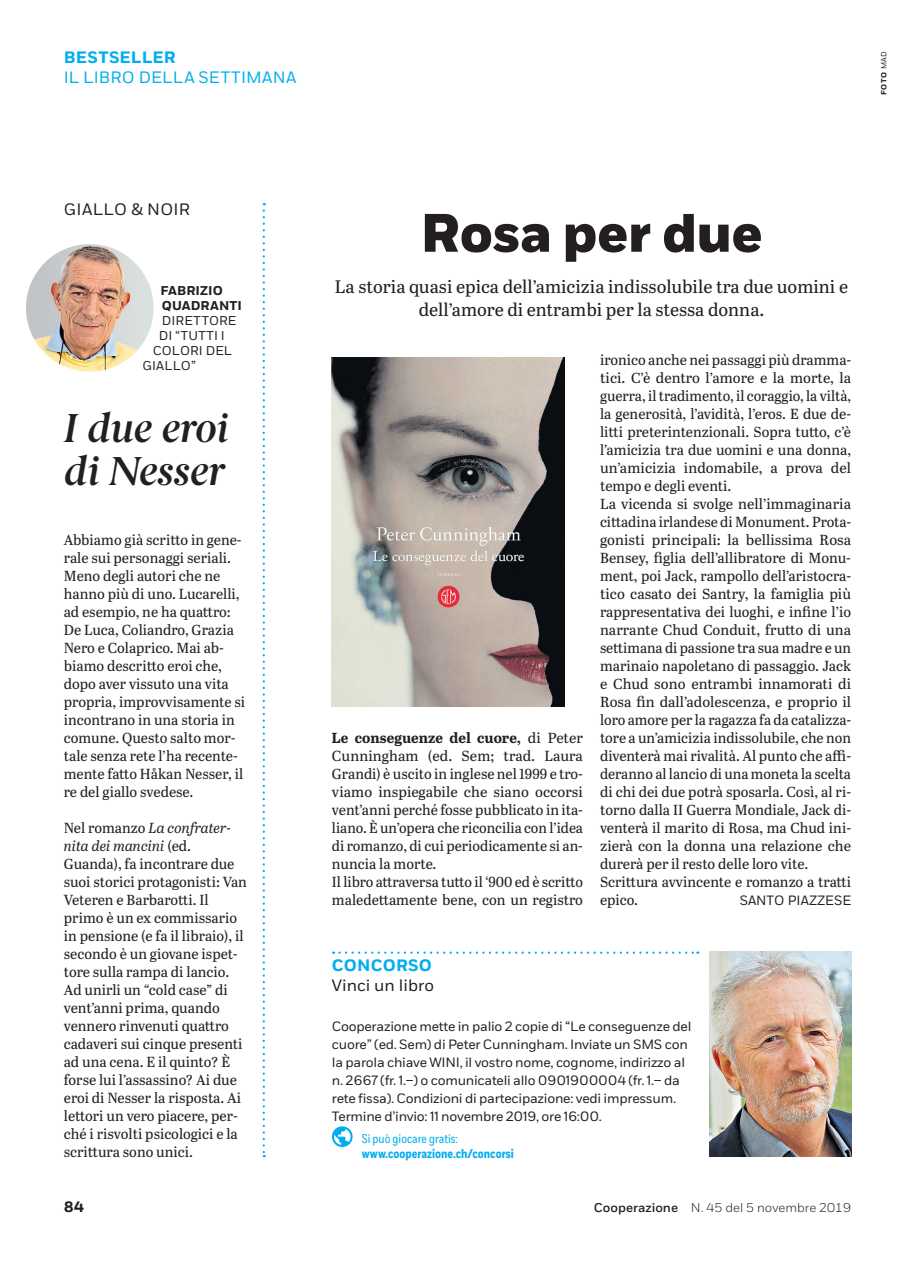
<style>
.page{position:relative;width:915px;height:1263px;background:#fff}
.page>*{position:absolute;margin:0;border:0;box-sizing:border-box;transform-origin:0 0}
.t1{font:800 54px "Fort";letter-spacing:-.005em;color:#231f20}
.t2{font:italic 40.5px/43.5px "Berlingske Serif PRO D Bd";letter-spacing:-.015em;color:#231f20}
.t3{font:18px/23.2px "Abril Text";color:#231f20;text-align:center}
.t4{font:16.5px "Fort";color:#231f20}
.t5{font:16.5px "Fort";letter-spacing:.015em;color:#00aeef}
.t6{font:700 16.5px "Fort";letter-spacing:.01em;color:#00aeef}
.t7{font:700 15px "Fort";color:#231f20}
.t8{font:14.55px/18px "Abril Text";color:#231f20}
.t9{font:13.5px/18px "Fort";letter-spacing:-.02em;color:#231f20}
.t10{font:13.5px "Fort";color:#231f20}
.t11{font:12.75px "Fort";letter-spacing:.015em;color:#231f20}
.t12{font:300 12.75px "Fort";color:#231f20}
.t13{font:700 12.75px "Fort Cond";color:#00aeef}
.t14{font:12.75px "Fort Cond";color:#00aeef}
.t15{font:700 12.75px/15px "Fort";letter-spacing:.01em;color:#231f20}
.t16{font:700 7.5px "Fort";color:#231f20}
.s1{font-weight:400}
.s2{font-style:italic}
.s3{font-weight:700}
.s4{font-weight:500}
</style>
<div class="page">
<svg style="left:262px;top:211px;width:3px;height:946px"></svg>
<img style="left:26px;top:244px;width:127px;height:128px;border-radius:64px">
<img style="left:332px;top:357px;width:232px;height:350px">
<svg style="left:332px;top:1126px;width:20px;height:21px"></svg>
<img style="left:709px;top:951px;width:141px;height:206px">
<svg style="left:333px;top:951px;width:365px;height:3px"></svg>
<p class="t6" style="left:64px;top:48px;width:113px">BESTSELLER</p>
<p class="t5" style="left:64px;top:67px;width:234px">IL LIBRO DELLA SETTIMANA</p>
<p class="t16" style="left:879px;top:95px;width:45px;rotate:-90deg">FOTO <span class="s1">MAD</span></p>
<p class="t4" style="left:64px;top:200px;width:127px">GIALLO &amp; NOIR</p>
<p class="t15" style="left:160px;top:284px;width:83px">FABRIZIO<br>QUADRANTI</p>
<p class="t11" style="left:162px;top:313px;width:76px">DIRETTORE</p>
<p class="t11" style="left:159px;top:328px;width:67px">DI “TUTTI I</p>
<p class="t11" style="left:153px;top:343px;width:81px">COLORI DEL</p>
<p class="t11" style="left:142px;top:358px;width:55px">GIALLO”</p>
<h2 class="t2" style="left:64px;top:406px;width:167px">I due eroi di Nesser</h2>
<p class="t8" style="left:64px;top:530px;width:183px">Abbiamo già scritto in gene&shy;rale sui personaggi seriali.<br>Meno degli autori che ne hanno più di uno. Lucarelli, ad esempio, ne ha quattro:<br>De Luca, Coliandro, Grazia<br>Nero e Colaprico. Mai ab&shy;biamo descritto eroi che, dopo aver vissuto una vita propria, improvvisamente si incontrano in una storia in comune. Questo salto mor&shy;tale senza rete l’ha recente&shy;mente fatto Håkan Nesser, il re del giallo svedese.</p>
<p class="t8" style="left:64px;top:818px;width:184px">Nel romanzo <span class="s2">La confrater&shy;nita dei mancini</span> (ed.<br>Guanda), fa incontrare due suoi storici protagonisti: Van<br>Veteren e Barbarotti. Il primo è un ex commissario in pensione (e fa il libraio), il secondo è un giovane ispet&shy;tore sulla rampa di lancio.<br>Ad unirli un “cold case” di vent’anni prima, quando vennero rinvenuti quattro cadaveri sui cinque presenti ad una cena. E il quinto? È forse lui l’assassino? Ai due eroi di Nesser la risposta. Ai lettori un vero piacere, per&shy;ché i risvolti psicologici e la scrittura sono unici.</p>
<h1 class="t1" style="left:420px;top:200px;width:344px">Rosa per due</h1>
<p class="t3" style="left:335px;top:274px;width:514px">La storia quasi epica dell’amicizia indissolubile tra due uomini e dell’amore di entrambi per la stessa donna.</p>
<p class="t8" style="left:332px;top:728px;width:252px"><span class="s3">Le conseguenze del cuore,</span> di Peter Cunningham (ed. Sem; trad. Laura Grandi) è uscito in inglese nel 1999 e tro&shy;viamo inspiegabile che siano occorsi vent’anni perché fosse pubblicato in ita&shy;liano. È un’opera che riconcilia con l’idea di romanzo, di cui periodicamente si an&shy;nuncia la morte.<br>Il libro attraversa tutto il ‘900 ed è scritto maledettamente bene, con un registro</p>
<p class="t8" style="left:600px;top:350px;width:252px">ironico anche nei passaggi più dramma&shy;tici. C’è dentro l’amore e la morte, la guerra, il tradimento, il coraggio, la viltà, la generosità, l’avidità, l’eros. E due de&shy;litti preterintenzionali. Sopra tutto, c’è l’amicizia tra due uomini e una donna, un’amicizia indomabile, a prova del tempo e degli eventi.<br>La vicenda si svolge nell’immaginaria cittadina irlandese di Monument. Prota&shy;gonisti principali: la bellissima Rosa Bensey, figlia dell’allibratore di Monu&shy;ment, poi Jack, rampollo dell’aristocra&shy;tico casato dei Santry, la famiglia più rappresentativa dei luoghi, e infine l’io narrante Chud Conduit, frutto di una settimana di passione tra sua madre e un marinaio napoletano di passaggio. Jack e Chud sono entrambi innamorati di Rosa fin dall’adolescenza, e proprio il loro amore per la ragazza fa da catalizza&shy;tore a un’amicizia indissolubile, che non diventerà mai rivalità. Al punto che affi&shy;deranno al lancio di una moneta la scelta di chi dei due potrà sposarla. Così, al ri&shy;torno dalla II Guerra Mondiale, Jack di&shy;venterà il marito di Rosa, ma Chud ini&shy;zierà con la donna una relazione che durerà per il resto delle loro vite.<br>Scrittura avvincente e romanzo a tratti epico.</p>
<p class="t10" style="left:739px;top:892px;width:113px">SANTO PIAZZESE</p>
<p class="t6" style="left:332px;top:955px;width:102px">CONCORSO</p>
<p class="t4" style="left:332px;top:975px;width:104px">Vinci un libro</p>
<p class="t9" style="left:332px;top:1018px;width:361px">Cooperazione mette in palio 2 copie di “Le conseguenze del cuore” (ed. Sem) di Peter Cunningham. Inviate un SMS con la parola chiave WINI, il vostro nome, cognome, indirizzo al n. 2667 (fr. 1.–) o comunicateli allo 0901900004 (fr. 1.– da rete fissa). Condizioni di partecipazione: vedi impressum.<br>Termine d’invio: 11 novembre 2019, ore 16:00.</p>
<p class="t14" style="left:361px;top:1130px;width:97px">Si può giocare gratis:</p>
<p class="t13" style="left:361px;top:1145px;width:153px">www.cooperazione.ch/concorsi</p>
<p class="t7" style="left:64px;top:1197px;width:22px">84</p>
<p class="t12" style="left:593px;top:1200px;width:258px"><span class="s4">Cooperazione</span> N. 45 del 5 novembre 2019</p>
</div>
